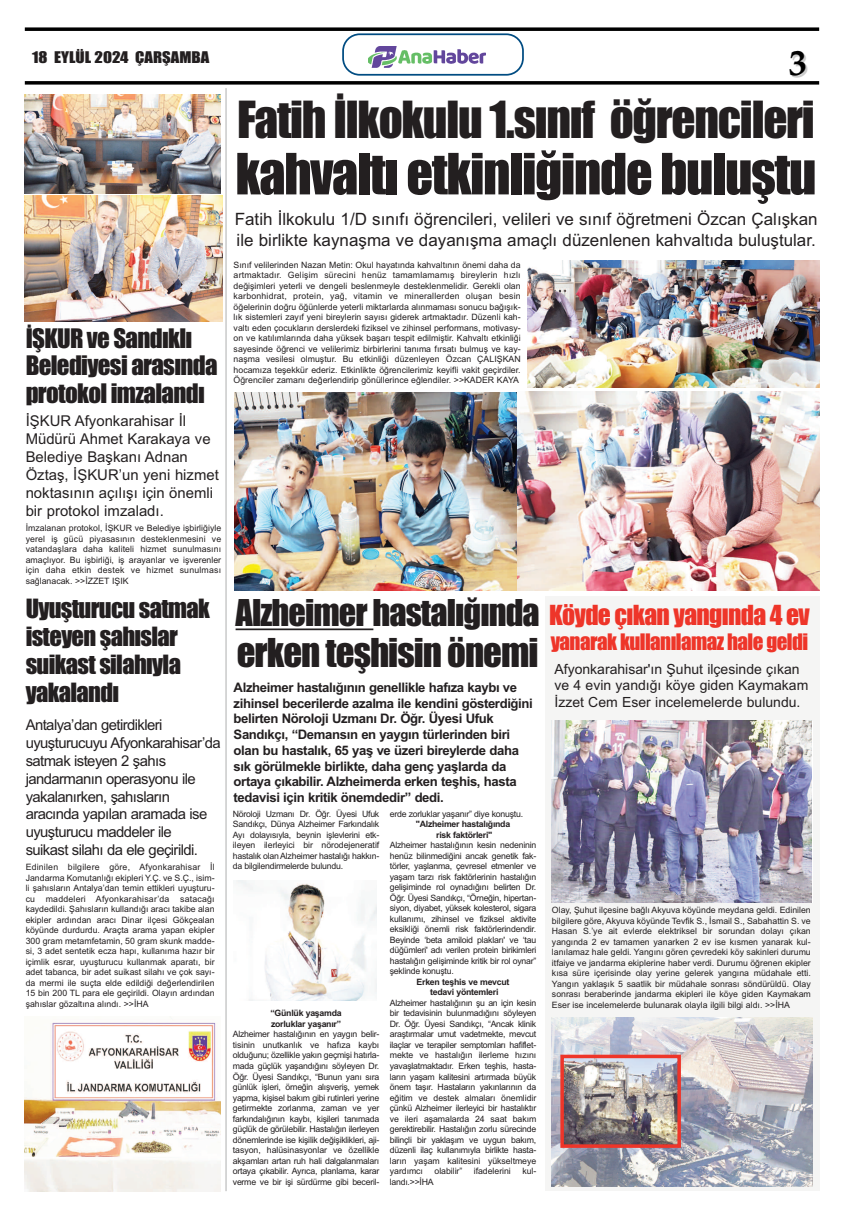
<style>
.page{position:relative;width:844px;height:1216px;background:#fff}
.page>*{position:absolute;margin:0;border:0;box-sizing:border-box;transform-origin:0 0}
.t1{font:52.5px "Impact";letter-spacing:-.025em;color:#231f20}
.t2{font:47.25px "Impact";letter-spacing:-.025em;color:#231f20}
.t3{font:36.75px "Impact";letter-spacing:-.025em;color:#231f20}
.t4{font:700 36.57px "Palatino";color:#000}
.t5{font:34.12px "Impact";letter-spacing:-.025em;color:#231f20}
.t6{font:25.55px "Impact";letter-spacing:-.025em;color:#ee3529}
.t7{font:24.85px/27.6px "Impact";letter-spacing:-.025em;color:#231f20}
.t8{font:24.5px/28px "Impact";letter-spacing:-.025em;color:#231f20}
.t9{font:21px "Impact";letter-spacing:-.025em;color:#ee3529}
.t10{font:16.97px/20.4px "Arial";color:#231f20}
.t11{font:14.88px/17.8px "Arial";letter-spacing:-.04em;color:#231f20}
.t12{font:14.88px/17.8px "Arial";color:#231f20}
.t13{font:14.88px "Impact";color:#231f20;scale:1.13 1}
.t14{font:14px/16.8px "Arial";color:#231f20}
.t15{font:700 13.12px/15.8px "Arial";letter-spacing:-.03em;color:#231f20}
.t16{font:8.75px/10.5px "Arial";letter-spacing:-.005em;color:#231f20;text-align:justify}
.t17{font:700 8.75px/10.5px "Arial";letter-spacing:-.03em;color:#231f20;text-align:center}
.t18{font:8.75px "Arial";letter-spacing:-.03em;color:#231f20}
</style>
<div class="page">
<svg style="left:342px;top:33px;width:181px;height:43px"></svg>
<img style="left:369px;top:43px;width:116px;height:26px">
<svg style="left:25px;top:27px;width:794px;height:4px;background:#1f1f1f"></svg>
<svg style="left:25px;top:81px;width:794px;height:4px;background:#1f1f1f"></svg>
<hr style="left:225px;top:88px;width:1px;height:1103px;background:#aeafaf">
<img style="left:527px;top:260px;width:292px;height:127px">
<img style="left:234px;top:392px;width:283px;height:198px">
<img style="left:517px;top:391px;width:302px;height:199px">
<img style="left:25px;top:94px;width:196px;height:99px">
<img style="left:25px;top:195px;width:197px;height:127px">
<img style="left:25px;top:1022px;width:195px;height:169px">
<div style="left:544px;top:596px;width:275px;height:595px;background:#f5f5f4"></div>
<img style="left:551px;top:720px;width:260px;height:182px">
<img style="left:551px;top:1017px;width:261px;height:169px">
<img style="left:565px;top:1059px;width:110px;height:83px">
<div style="left:560px;top:1054px;width:120px;height:93px;border:4px solid #ee3529"></div>
<hr style="left:235px;top:628px;width:138px;height:2px;background:#231f20">
<img style="left:236px;top:881px;width:140px;height:119px">
<h3 class="t13" style="left:32px;top:49px;width:158px">18 EYLÜL 2024 ÇARŞAMBA</h3>
<h3 class="t7" style="left:26px;top:325px;width:193px">İŞKUR ve Sandıklı<br>Belediyesi arasında protokol imzalandı</h3>
<h3 class="t12" style="left:26px;top:412px;width:195px">İŞKUR Afyonkarahisar İl<br>Müdürü Ahmet Karakaya ve<br>Belediye Başkanı Adnan<br>Öztaş, İŞKUR’un yeni hizmet noktasının açılışı için önemli bir protokol imzaladı.</h3>
<p class="t16" style="left:26px;top:523px;width:197px">İmzalanan protokol, İŞKUR ve Belediye işbirliğiyle yerel iş gücü piyasasının desteklenmesini ve vatandaşlara daha kaliteli hizmet sunulmasını amaçlıyor. Bu işbirliği, iş arayanlar ve işverenler için daha etkin destek ve hizmet sunulması sağlanacak. &gt;&gt;İZZET IŞIK</p>
<h3 class="t8" style="left:26px;top:596px;width:185px">Uyuşturucu satmak isteyen şahıslar suikast silahıyla yakalandı</h3>
<h3 class="t11" style="left:26px;top:716px;width:196px">Antalya’dan getirdikleri uyuşturucuyu Afyonkarahisar’da satmak isteyen 2 şahıs jandarmanın operasyonu ile yakalanırken, şahısların aracında yapılan aramada ise uyuşturucu maddeler ile<br>suikast silahı da ele geçirildi.</h3>
<p class="t16" style="left:26px;top:862px;width:190px">Edinilen bilgilere göre, Afyonkarahisar İl Jandarma Komutanlığı ekipleri Y.Ç. ve S.Ç., isim&shy;li şahısların Antalya’dan temin ettikleri uyuşturu&shy;cu maddeleri Afyonkarahisar’da satacağı kaydedildi. Şahısların kullandığı aracı takibe alan ekipler ardından aracı Dinar ilçesi Gökçealan köyünde durdurdu. Araçta arama yapan ekipler 300 gram metamfetamin, 50 gram skunk madde&shy;si, 3 adet sentetik ecza hapı, kullanıma hazır bir içimlik esrar, uyuşturucu kullanmak aparatı, bir adet tabanca, bir adet suikast silahı ve çok sayı&shy;da mermi ile suçta elde edildiği değerlendirilen 15 bin 200 TL para ele geçirildi. Olayın ardından şahıslar gözaltına alındı. &gt;&gt;İHA</p>
<h3 class="t4" style="left:788px;top:41px;width:20px">3</h3>
<h2 class="t2" style="left:237px;top:93px;width:579px">Fatih İlkokulu 1.sınıf öğrencileri</h2>
<h1 class="t1" style="left:235px;top:145px;width:582px">kahvaltı etkinliğinde buluştu</h1>
<h3 class="t10" style="left:235px;top:209px;width:584px">Fatih İlkokulu 1/D sınıfı öğrencileri, velileri ve sınıf öğretmeni Özcan Çalışkan ile birlikte kaynaşma ve dayanışma amaçlı düzenlenen kahvaltıda buluştular.</h3>
<p class="t16" style="left:233px;top:259px;width:288px">Sınıf velilerinden Nazan Metin: Okul hayatında kahvaltının önemi daha da artmaktadır. Gelişim sürecini henüz tamamlamamış bireylerin hızlı değişimleri yeterli ve dengeli beslenmeyle desteklenmelidir. Gerekli olan karbonhidrat, protein, yağ, vitamin ve minerallerden oluşan besin öğelerinin doğru öğünlerde yeterli miktarlarda alınmaması sonucu bağışık&shy;lık sistemleri zayıf yeni bireylerin sayısı giderek artmaktadır. Düzenli kah&shy;valtı eden çocukların derslerdeki fiziksel ve zihinsel performans, motivasy&shy;on ve katılımlarında daha yüksek başarı tespit edilmiştir. Kahvaltı etkinliği sayesinde öğrenci ve velilerimiz birbirlerini tanıma fırsatı bulmuş ve kay&shy;naşma vesilesi olmuştur. Bu etkinliği düzenleyen Özcan ÇALIŞKAN hocamıza teşekkür ederiz. Etkinlikte öğrencilerimiz keyifli vakit geçirdiler.<br>Öğrenciler zamanı değerlendirip gönüllerince eğlendiler. &gt;&gt;KADER KAYA</p>
<h3 class="t5" style="left:235px;top:594px;width:305px">Alzheimer hastalığında</h3>
<h3 class="t3" style="left:237px;top:633px;width:303px">erken teşhisin önemi</h3>
<p class="t15" style="left:233px;top:679px;width:301px">Alzheimer hastalığının genellikle hafıza kaybı ve zihinsel becerilerde azalma ile kendini gösterdiğini belirten Nöroloji Uzmanı Dr. Öğr. Üyesi Ufuk Sandıkçı, “Demansın en yaygın türlerinden biri olan bu hastalık, 65 yaş ve üzeri bireylerde daha sık görülmekle birlikte, daha genç yaşlarda da ortaya çıkabilir. Alzheimerda erken teşhis, hasta tedavisi için kritik önemdedir” dedi.</p>
<p class="t16" style="left:233px;top:808px;width:148px">Nöroloji Uzmanı Dr. Öğr. Üyesi Ufuk Sandıkçı, Dünya Alzheimer Farkındalık Ayı dolayısıyla, beynin işlevlerini etk&shy;ileyen ilerleyici bir nörodejeneratif hastalık olan Alzheimer hastalığı hakkın&shy;da bilgilendirmelerde bulundu.</p>
<p class="t18" style="left:390px;top:808px;width:135px">erde zorluklar yaşanır” diye konuştu.</p>
<p class="t17" style="left:416px;top:819px;width:96px">"Alzheimer hastalığında risk faktörleri"</p>
<p class="t16" style="left:390px;top:840px;width:148px">Alzheimer hastalığının kesin nedeninin henüz bilinmediğini ancak genetik fak&shy;törler, yaşlanma, çevresel etmenler ve yaşam tarzı risk faktörlerinin hastalığın gelişiminde rol oynadığını belirten Dr.<br>Öğr. Üyesi Sandıkçı, “Örneğin, hipertan&shy;siyon, diyabet, yüksek kolesterol, sigara kullanımı, zihinsel ve fiziksel aktivite eksikliği önemli risk faktörlerindendir.<br>Beyinde ‘beta amiloid plakları' ve ‘tau düğümleri' adı verilen protein birikimleri hastalığın gelişiminde kritik bir rol oynar” şeklinde konuştu.</p>
<p class="t17" style="left:416px;top:976px;width:94px">Erken teşhis ve mevcut tedavi yöntemleri</p>
<p class="t16" style="left:390px;top:997px;width:148px">Alzheimer hastalığının şu an için kesin bir tedavisinin bulunmadığını söyleyen Dr. Öğr. Üyesi Sandıkçı, “Ancak klinik araştırmalar umut vadetmekte, mevcut ilaçlar ve terapiler semptomları hafiflet&shy;mekte ve hastalığın ilerleme hızını yavaşlatmaktadır. Erken teşhis, hasta&shy;ların yaşam kalitesini artırmada büyük önem taşır. Hastaların yakınlarının da eğitim ve destek almaları önemlidir çünkü Alzheimer ilerleyici bir hastalıktır ve ileri aşamalarda 24 saat bakım gerektirebilir. Hastalığın zorlu sürecinde bilinçli bir yaklaşım ve uygun bakım, düzenli ilaç kullanımıyla birlikte hasta&shy;ların yaşam kalitesini yükseltmeye yardımcı</p>
<p class="t17" style="left:270px;top:1008px;width:73px;text-align:left">“Günlük yaşamda zorluklar yaşanır”</p>
<p class="t16" style="left:233px;top:1029px;width:148px">Alzheimer hastalığının en yaygın belir&shy;tisinin unutkanlık ve hafıza kaybı olduğunu; özellikle yakın geçmişi hatırla&shy;mada güçlük yaşandığını söyleyen Dr.<br>Öğr. Üyesi Sandıkçı, “Bunun yanı sıra günlük işleri, örneğin alışveriş, yemek yapma, kişisel bakım gibi rutinleri yerine getirmekte zorlanma, zaman ve yer farkındalığının kaybı, kişileri tanımada güçlük de görülebilir. Hastalığın ilerleyen dönemlerinde ise kişilik değişiklikleri, aji&shy;tasyon, halüsinasyonlar ve özellikle akşamları artan ruh hali dalgalanmaları ortaya çıkabilir. Ayrıca, planlama, karar verme ve bir işi sürdürme gibi beceril-</p>
<p class="t16" style="left:434px;top:1165px;width:29px">olabilir”</p>
<p class="t16" style="left:474px;top:1165px;width:38px">ifadelerini</p>
<p class="t16" style="left:522px;top:1165px;width:15px">kul-</p>
<p class="t18" style="left:390px;top:1176px;width:45px">landı.&gt;&gt;İHA</p>
<h3 class="t6" style="left:549px;top:601px;width:262px">Köyde çıkan yangında 4 ev</h3>
<h3 class="t9" style="left:550px;top:630px;width:259px">yanarak kullanılamaz hale geldi</h3>
<h3 class="t14" style="left:554px;top:660px;width:255px">Afyonkarahisar'ın Şuhut ilçesinde çıkan ve 4 evin yandığı köye giden Kaymakam<br>İzzet Cem Eser incelemelerde bulundu.</h3>
<p class="t16" style="left:552px;top:904px;width:260px">Olay, Şuhut ilçesine bağlı Akyuva köyünde meydana geldi. Edinilen bilgilere göre, Akyuva köyünde Tevfik S., İsmail S., Sabahattin S. ve Hasan S.’ye ait evlerde elektriksel bir sorundan dolayı çıkan yangında 2 ev tamamen yanarken 2 ev ise kısmen yanarak kul&shy;lanılamaz hale geldi. Yangını gören çevredeki köy sakinleri durumu itfaiye ve jandarma ekiplerine haber verdi. Durumu öğrenen ekipler kısa süre içerisinde olay yerine gelerek yangına müdahale etti.<br>Yangın yaklaşık 5 saatlik bir müdahale sonrası söndürüldü. Olay sonrası beraberinde jandarma ekipleri ile köye giden Kaymakam Eser ise incelemelerde bulunarak olayla ilgili bilgi aldı. &gt;&gt;İHA</p>
</div>
